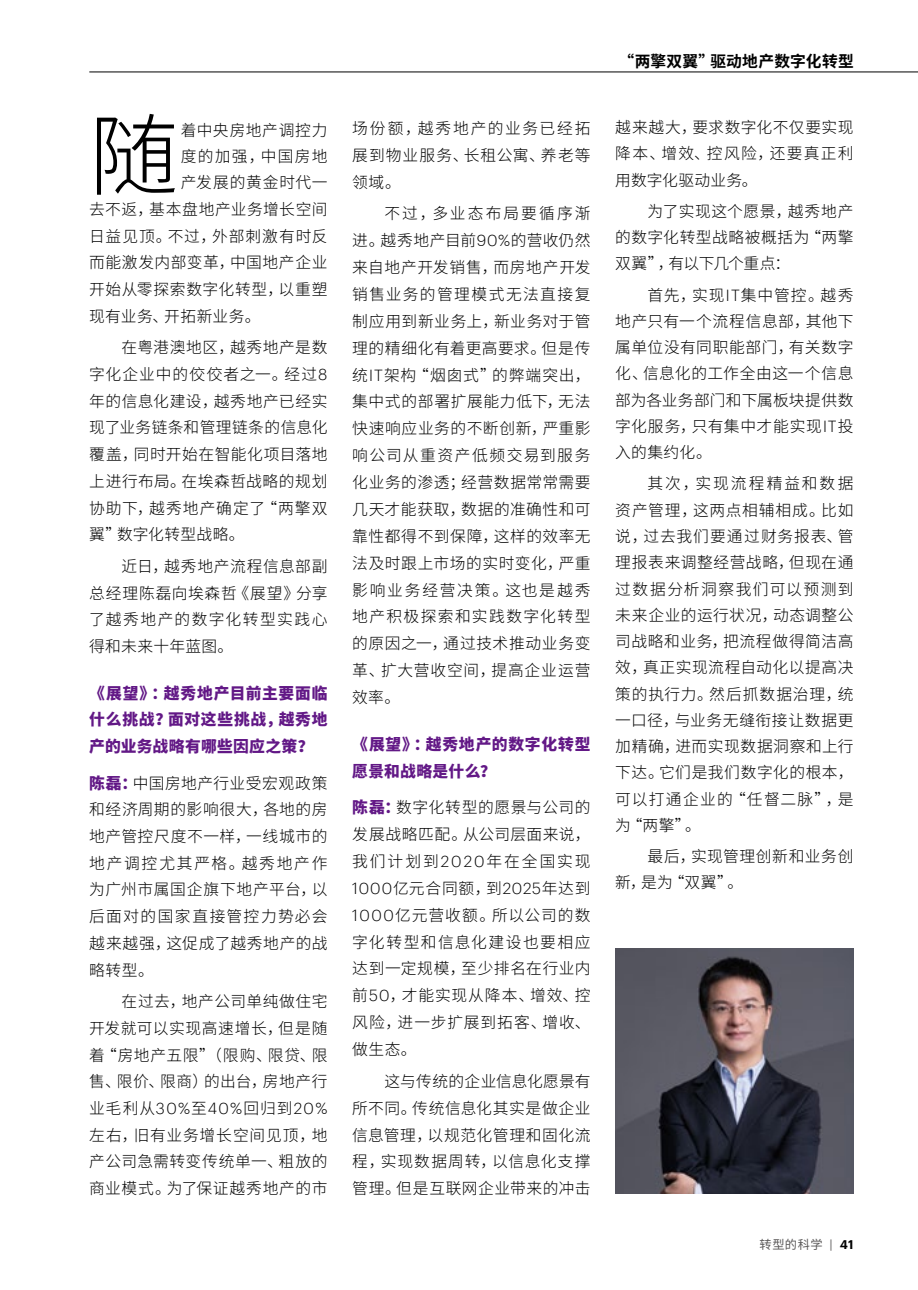
<style>
.page{position:relative;width:918px;height:1290px;background:#fff}
.page>*{position:absolute;margin:0;border:0;box-sizing:border-box;transform-origin:0 0}
.t1{font:300 89.25px "Source Han Sans CN";color:#000}
.t2{font:300 15.75px/26.8px "Source Han Sans CN";letter-spacing:.04em;color:#000;text-align:justify}
.t3{font:800 15.75px/26.8px "Source Han Sans CN";letter-spacing:.045em;color:#621886;text-align:justify}
.t4{font:300 15.75px "Graphik";color:#000}
.t5{font:700 15.75px "Source Han Sans CN";letter-spacing:.015em;color:#000}
.t6{font:300 15.75px "Source Han Sans CN";letter-spacing:.08em;color:#000}
.t7{font:12.25px "Source Han Sans CN";letter-spacing:.04em;color:#595757}
.s1{font-family:"Graphik"}
.s2{font-weight:800;color:#621886}
.s3{font-family:"Source Han Sans CN"}
.s4{font-family:"Graphik";font-weight:600;color:#000}
</style>
<div class="page">
<img style="left:615px;top:948px;width:238px;height:246px">
<hr style="left:89px;top:71px;width:829px;height:1px;background:#000">
<h1 class="t1" style="left:89px;top:105px;width:91px">随</h1>
<p class="t2" style="left:181px;top:117px;width:148px">着中央房地产调控力</p>
<p class="t6" style="left:181px;top:147px;width:148px">度的加强，中国房地</p>
<p class="t2" style="left:181px;top:169px;width:148px">产发展的黄金时代一</p>
<p class="t2" style="left:89px;top:196px;width:240px">去不返，基本盘地产业务增长空间</p>
<p class="t2" style="left:89px;top:223px;width:240px">日益见顶。不过，外部刺激有时反</p>
<p class="t2" style="left:89px;top:249px;width:240px">而能激发内部变革，中国地产企业</p>
<p class="t2" style="left:89px;top:276px;width:240px">开始从零探索数字化转型，以重塑</p>
<p class="t2" style="left:89px;top:303px;width:173px">现有业务、开拓新业务。</p>
<p class="t2" style="left:89px;top:335px;width:240px;text-indent:32px">在粤港澳地区，越秀地产是数字化企业中的佼佼者之一。经过<span class="s1">8</span>年的信息化建设，越秀地产已经实现了业务链条和管理链条的信息化覆盖，同时开始在智能化项目落地上进行布局。在埃森哲战略的规划协助下，越秀地产确定了“两擎双翼”数字化转型战略。</p>
<p class="t2" style="left:89px;top:553px;width:240px;text-indent:32px">近日，越秀地产流程信息部副总经理陈磊向埃森哲《展望》分享了越秀地产的数字化转型实践心得和未来十年蓝图。</p>
<p class="t3" style="left:89px;top:680px;width:240px">《展望》：越秀地产目前主要面临什么挑战？面对这些挑战，越秀地产的业务战略有哪些因应之策？</p>
<p class="t2" style="left:89px;top:770px;width:240px"><span class="s2">陈磊：</span>中国房地产行业受宏观政策和经济周期的影响很大，各地的房地产管控尺度不一样，一线城市的地产调控尤其严格。越秀地产作为广州市属国企旗下地产平台，以后面对的国家直接管控力势必会越来越强，这促成了越秀地产的战略转型。</p>
<p class="t2" style="left:89px;top:988px;width:240px;text-indent:32px">在过去，地产公司单纯做住宅开发就可以实现高速增长，但是随着“房地产五限”（限购、限贷、限售、限价、限商）的出台，房地产行</p>
<p class="t4" style="left:89px;top:1097px;width:240px"><span class="s3">业毛利从</span>30%<span class="s3">至</span>40%<span class="s3">回归到</span>20%</p>
<p class="t2" style="left:89px;top:1122px;width:240px">左右，旧有业务增长空间见顶，地产公司急需转变传统单一、粗放的商业模式。为了保证越秀地产的市</p>
<p class="t2" style="left:352px;top:115px;width:240px">场份额，越秀地产的业务已经拓展到物业服务、长租公寓、养老等领域。</p>
<p class="t2" style="left:352px;top:201px;width:240px;text-indent:32px">不过，多业态布局要循序渐进。越秀地产目前<span class="s1">90%</span>的营收仍然来自地产开发销售，而房地产开发销售业务的管理模式无法直接复制应用到新业务上，新业务对于管理的精细化有着更高要求。但是传统<span class="s1">IT</span>架构“烟囱式”的弊端突出，集中式的部署扩展能力低下，无法快速响应业务的不断创新，严重影响公司从重资产低频交易到服务化业务的渗透；经营数据常常需要几天才能获取，数据的准确性和可靠性都得不到保障，这样的效率无法及时跟上市场的实时变化，严重影响业务经营决策。这也是越秀地产积极探索和实践数字化转型的原因之一，通过技术推动业务变革、扩大营收空间，提高企业运营效率。</p>
<p class="t3" style="left:352px;top:731px;width:240px">《展望》：越秀地产的数字化转型愿景和战略是什么？</p>
<p class="t2" style="left:352px;top:794px;width:240px"><span class="s2">陈磊：</span>数字化转型的愿景与公司的发展战略匹配。从公司层面来说，我们计划到<span class="s1">2020</span>年在全国实现<span class="s1">1000</span>亿元合同额，到<span class="s1">2025</span>年达到<span class="s1">1000</span>亿元营收额。所以公司的数字化转型和信息化建设也要相应达到一定规模，至少排名在行业内前<span class="s1">50</span>，才能实现从降本、增效、控风险，进一步扩展到拓客、增收、做生态。</p>
<p class="t2" style="left:352px;top:1068px;width:240px;text-indent:32px">这与传统的企业信息化愿景有所不同。传统信息化其实是做企业信息管理，以规范化管理和固化流程，实现数据周转，以信息化支撑管理。但是互联网企业带来的冲击</p>
<p class="t5" style="left:618px;top:52px;width:237px">“两擎双翼”驱动地产数字化转型</p>
<p class="t2" style="left:615px;top:115px;width:240px;line-height:26.2px">越来越大，要求数字化不仅要实现降本、增效、控风险，还要真正利用数字化驱动业务。</p>
<p class="t2" style="left:615px;top:198px;width:240px;line-height:26.2px;text-indent:32px">为了实现这个愿景，越秀地产的数字化转型战略被概括为“两擎双翼”，有以下几个重点：</p>
<p class="t2" style="left:615px;top:282px;width:240px;line-height:26.2px;text-indent:32px">首先，实现<span class="s1">IT</span>集中管控。越秀地产只有一个流程信息部，其他下属单位没有同职能部门，有关数字化、信息化的工作全由这一个信息部为各业务部门和下属板块提供数字化服务，只有集中才能实现<span class="s1">IT</span>投入的集约化。</p>
<p class="t2" style="left:615px;top:471px;width:240px;line-height:26.2px;text-indent:32px">其次，实现流程精益和数据资产管理，这两点相辅相成。比如说，过去我们要通过财务报表、管理报表来调整经营战略，但现在通过数据分析洞察我们可以预测到未来企业的运行状况，动态调整公司战略和业务，把流程做得简洁高效，真正实现流程自动化以提高决策的执行力。然后抓数据治理，统一口径，与业务无缝衔接让数据更加精确，进而实现数据洞察和上行下达。它们是我们数字化的根本，可以打通企业的“任督二脉”，是为“两擎”。</p>
<p class="t2" style="left:615px;top:843px;width:240px;line-height:26.2px;text-indent:32px">最后，实现管理创新和业务创新，是为“双翼”。</p>
<p class="t7" style="left:759px;top:1237px;width:95px">转型的科学 <span class="s1">|</span> <span class="s4">41</span></p>
</div>
